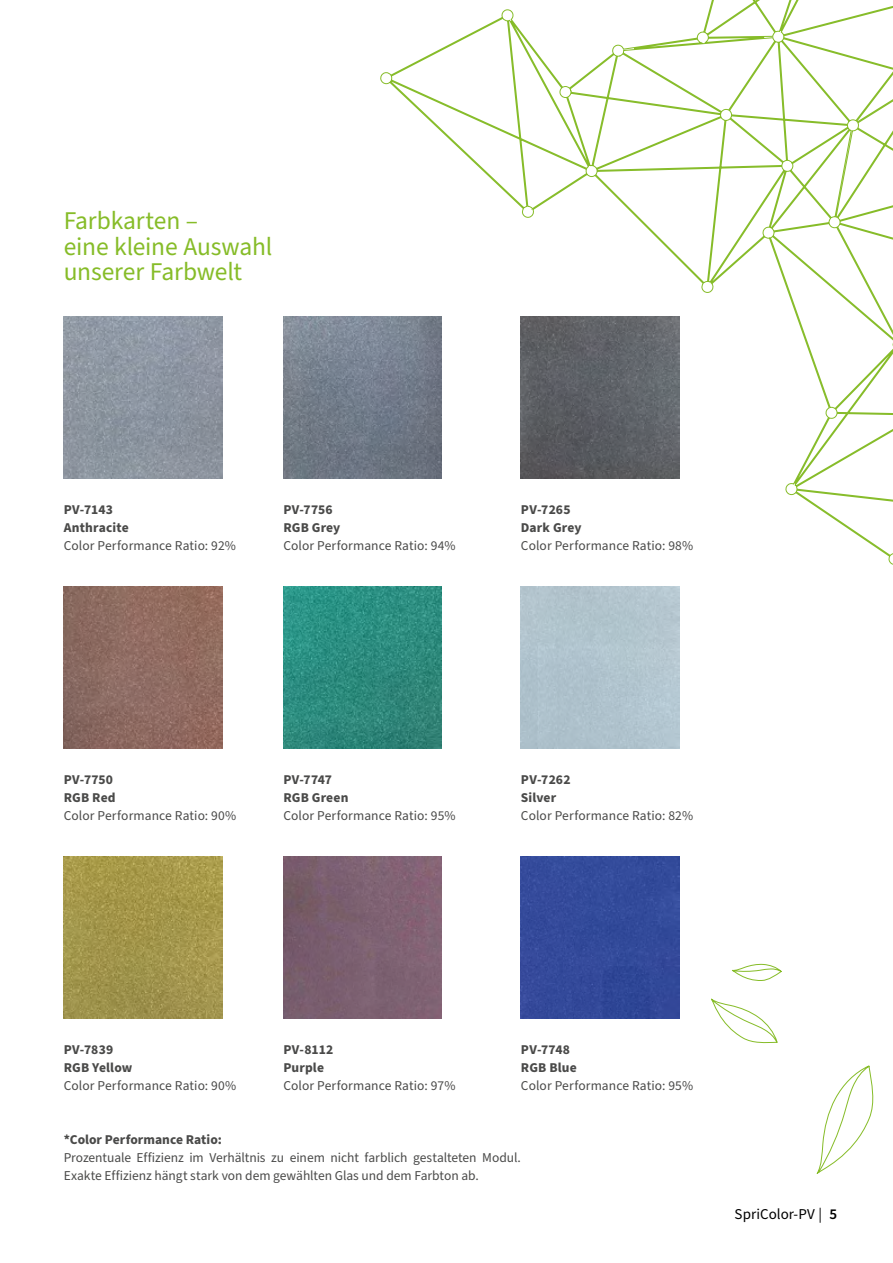
<style>
.page{position:relative;width:893px;height:1263px;background:#fff}
.page>*{position:absolute;margin:0;border:0;box-sizing:border-box;transform-origin:0 0}
.t1{font:25.5px/25.5px "Source Sans Pro";letter-spacing:-.01em;color:#86bc28}
.t2{font:15px "Source Sans Pro";letter-spacing:.005em;color:#000}
.t3{font:13.5px/18px "Source Sans Pro";letter-spacing:.005em;color:#4a4a49}
.t4{font:700 13.5px/18px "Source Sans Pro";letter-spacing:.01em;color:#4a4a49}
.s1{font-weight:600}
</style>
<div class="page">
<svg style="left:380px;top:0;width:513px;height:921px"></svg>
<img style="left:283px;top:316px;width:159px;height:162px">
<div style="left:521px;top:856px;width:158px;height:162px;background:#334a9a"></div>
<img style="left:63px;top:586px;width:159px;height:162px">
<div style="left:521px;top:586px;width:158px;height:162px;background:#b1c4ce"></div>
<img style="left:283px;top:586px;width:159px;height:162px">
<img style="left:521px;top:316px;width:158px;height:162px">
<img style="left:64px;top:856px;width:158px;height:162px">
<img style="left:64px;top:316px;width:158px;height:162px">
<img style="left:283px;top:856px;width:159px;height:162px">
<svg style="left:711px;top:963px;width:163px;height:211px"></svg>
<h1 class="t1" style="left:64px;top:209px;width:210px">Farbkarten –<br>eine kleine Auswahl unserer Farbwelt</h1>
<p class="t4" style="left:64px;top:501px;width:51px">PV-7143</p>
<p class="t4" style="left:283px;top:501px;width:51px">PV-7756</p>
<p class="t4" style="left:521px;top:501px;width:51px">PV-7265</p>
<p class="t4" style="left:64px;top:519px;width:66px">Anthracite</p>
<p class="t4" style="left:283px;top:519px;width:59px">RGB Grey</p>
<p class="t4" style="left:521px;top:519px;width:62px">Dark Grey</p>
<p class="t3" style="left:64px;top:537px;width:174px">Color Performance Ratio: 92%</p>
<p class="t3" style="left:283px;top:537px;width:174px">Color Performance Ratio: 94%</p>
<p class="t3" style="left:521px;top:537px;width:174px">Color Performance Ratio: 98%</p>
<p class="t4" style="left:64px;top:771px;width:53px">PV-7750<br>RGB Red</p>
<p class="t3" style="left:64px;top:807px;width:174px">Color Performance Ratio: 90%</p>
<p class="t4" style="left:283px;top:771px;width:50px">PV-7747</p>
<p class="t4" style="left:283px;top:789px;width:67px">RGB Green</p>
<p class="t3" style="left:283px;top:807px;width:174px">Color Performance Ratio: 95%</p>
<p class="t4" style="left:521px;top:771px;width:51px">PV-7262<br>Silver</p>
<p class="t3" style="left:521px;top:807px;width:174px">Color Performance Ratio: 82%</p>
<p class="t4" style="left:64px;top:1041px;width:51px">PV-7839</p>
<p class="t4" style="left:283px;top:1041px;width:51px">PV-8112</p>
<p class="t4" style="left:521px;top:1041px;width:51px">PV-7748</p>
<p class="t4" style="left:64px;top:1059px;width:70px">RGB Yellow</p>
<p class="t4" style="left:283px;top:1059px;width:42px">Purple</p>
<p class="t4" style="left:521px;top:1059px;width:57px">RGB Blue</p>
<p class="t3" style="left:64px;top:1077px;width:174px">Color Performance Ratio: 90%</p>
<p class="t3" style="left:283px;top:1077px;width:174px">Color Performance Ratio: 97%</p>
<p class="t3" style="left:521px;top:1077px;width:174px">Color Performance Ratio: 95%</p>
<p class="t4" style="left:64px;top:1131px;width:160px">*Color Performance Ratio:</p>
<p class="t3" style="left:64px;top:1149px;width:459px">Prozentuale Effizienz im Verhältnis zu einem nicht farblich gestalteten Modul.<br>Exakte Effizienz hängt stark von dem gewählten Glas und dem Farbton ab.</p>
<p class="t2" style="left:735px;top:1204px;width:104px">SpriColor-PV | <span class="s1">5</span></p>
</div>
